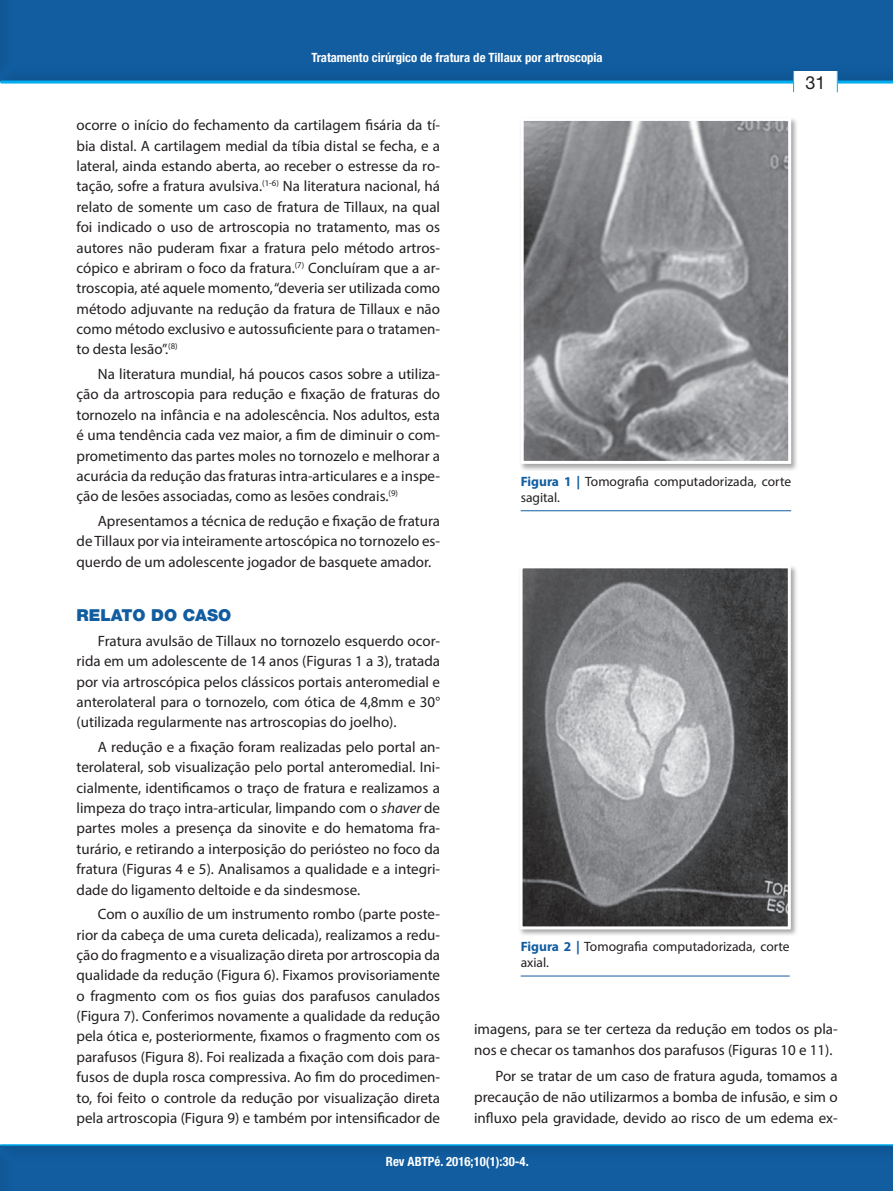
<style>
.page{position:relative;width:893px;height:1191px;background:#fff}
.page>*{position:absolute;margin:0;border:0;box-sizing:border-box;transform-origin:0 0}
.t1{font:18px "Helvetica Neue";color:#231f20}
.t2{font:900 16.5px "Helvetica Neue";color:#115da0}
.t3{font:15px/20.4px "Myriad Pro";color:#231f20;text-align:justify}
.t4{font:13.5px/16.2px "Myriad Pro";color:#231f20}
.t5{font:700 condensed 12.75px "Helvetica Neue";color:#fff}
.s1{font-style:italic}
.s2{font-weight:700;color:#115da0}
</style>
<div class="page">
<div style="left:0;top:0;width:893px;height:84px;background:#115da0"></div>
<hr style="left:0;top:81px;width:893px;height:3px;background:#00aeef">
<div style="left:793px;top:71px;width:45px;height:21px;background:#fff"></div>
<svg style="left:793px;top:71px;width:1px;height:21px"></svg>
<svg style="left:837px;top:71px;width:1px;height:21px"></svg>
<div style="left:0;top:1143px;width:893px;height:48px;background:#115da0"></div>
<hr style="left:0;top:1144px;width:893px;height:1px;background:#00aeef">
<div style="left:519px;top:116px;width:280px;height:355px;background:#231f20;opacity:.4"></div>
<img style="left:525px;top:122px;width:262px;height:338px">
<div style="left:521px;top:118px;width:270px;height:346px;border:3px solid #fff"></div>
<hr style="left:521px;top:510px;width:270px;height:1px;background:#115da0">
<div style="left:518px;top:564px;width:281px;height:372px;background:#231f20;opacity:.4"></div>
<img style="left:524px;top:569px;width:263px;height:356px">
<div style="left:520px;top:565px;width:271px;height:364px;border:3px solid #fff"></div>
<hr style="left:521px;top:975px;width:269px;height:1px;background:#115da0">
<p class="t5" style="left:311px;top:50px;width:293px">Tratamento cirúrgico de fratura de Tillaux por artroscopia</p>
<p class="t1" style="left:805px;top:72px;width:22px">31</p>
<p class="t3" style="left:77px;top:115px;width:365px">ocorre o início do fechamento da cartilagem fisária da tí&shy;bia distal. A cartilagem medial da tíbia distal se fecha, e a lateral, ainda estando aberta, ao receber o estresse da ro&shy;tação, sofre a fratura avulsiva.<sup>(1-6)</sup> Na literatura nacional, há relato de somente um caso de fratura de Tillaux, na qual foi indicado o uso de artroscopia no tratamento, mas os autores não puderam fixar a fratura pelo método artros&shy;cópico e abriram o foco da fratura.<sup>(7)</sup> Concluíram que a ar&shy;troscopia, até aquele momento, “deveria ser utilizada como método adjuvante na redução da fratura de Tillaux e não como método exclusivo e autossuficiente para o tratamen&shy;to desta lesão”.<sup>(8)</sup></p>
<p class="t3" style="left:77px;top:364px;width:365px;text-indent:21px">Na literatura mundial, há poucos casos sobre a utiliza&shy;ção da artroscopia para redução e fixação de fraturas do tornozelo na infância e na adolescência. Nos adultos, esta é uma tendência cada vez maior, a fim de diminuir o com&shy;prometimento das partes moles no tornozelo e melhorar a acurácia da redução das fraturas intra-articulares e a inspe&shy;ção de lesões associadas, como as lesões condrais.<sup>(9)</sup></p>
<p class="t3" style="left:77px;top:510px;width:365px;text-indent:21px">Apresentamos a técnica de redução e fixação de fratura de Tillaux por via inteiramente artoscópica no tornozelo es&shy;querdo de um adolescente jogador de basquete amador.</p>
<p class="t2" style="left:77px;top:605px;width:156px">RELATO DO CASO</p>
<p class="t3" style="left:77px;top:630px;width:365px;text-indent:21px">Fratura avulsão de Tillaux no tornozelo esquerdo ocor&shy;rida em um adolescente de 14 anos (Figuras 1 a 3), tratada por via artroscópica pelos clássicos portais anteromedial e anterolateral para o tornozelo, com ótica de 4,8mm e 30° (utilizada regularmente nas artroscopias do joelho).</p>
<p class="t3" style="left:77px;top:736px;width:365px;text-indent:21px">A redução e a fixação foram realizadas pelo portal an&shy;terolateral, sob visualização pelo portal anteromedial. Ini&shy;cialmente, identificamos o traço de fratura e realizamos a limpeza do traço intra-articular, limpando com o <span class="s1">shaver</span> de partes moles a presença da sinovite e do hematoma fra&shy;turário, e retirando a interposição do periósteo no foco da fratura (Figuras 4 e 5). Analisamos a qualidade e a integri&shy;dade do ligamento deltoide e da sindesmose.</p>
<p class="t3" style="left:77px;top:903px;width:365px;text-indent:21px">Com o auxílio de um instrumento rombo (parte poste&shy;rior da cabeça de uma cureta delicada), realizamos a redu&shy;ção do fragmento e a visualização direta por artroscopia da qualidade da redução (Figura 6). Fixamos provisoriamente o fragmento com os fios guias dos parafusos canulados (Figura 7). Conferimos novamente a qualidade da redução pela ótica e, posteriormente, fixamos o fragmento com os parafusos (Figura 8). Foi realizada a fixação com dois para&shy;fusos de dupla rosca compressiva. Ao fim do procedimen&shy;to, foi feito o controle da redução por visualização direta pela artroscopia (Figura 9) e também por intensificador de</p>
<p class="t4" style="left:521px;top:473px;width:272px"><span class="s2">Figura 1 |</span> Tomografia computadorizada, corte sagital.</p>
<p class="t4" style="left:521px;top:938px;width:270px"><span class="s2">Figura 2 |</span> Tomografia computadorizada, corte axial.</p>
<p class="t3" style="left:474px;top:1018px;width:365px;line-height:21.1px">imagens, para se ter certeza da redução em todos os pla&shy;nos e checar os tamanhos dos parafusos (Figuras 10 e 11).</p>
<p class="t3" style="left:474px;top:1064px;width:365px;line-height:21.1px;text-indent:21px">Por se tratar de um caso de fratura aguda, tomamos a precaução de não utilizarmos a bomba de infusão, e sim o influxo pela gravidade, devido ao risco de um edema ex-</p>
<p class="t5" style="left:386px;top:1153px;width:144px">Rev ABTPé. 2016;10(1):30-4.</p>
</div>
